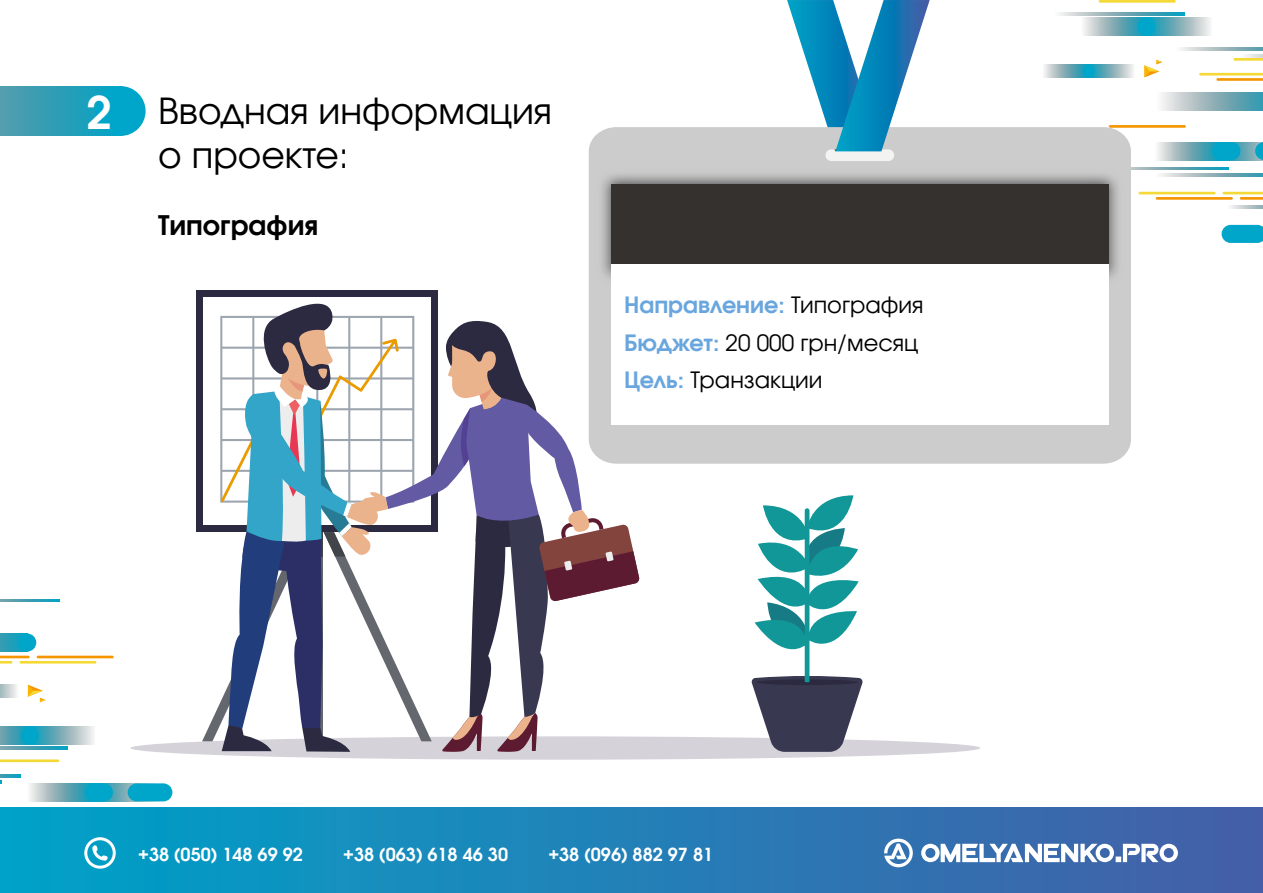
<style>
.page{position:relative;width:1263px;height:893px;background:#fff}
.page>*{position:absolute;margin:0;border:0;box-sizing:border-box;transform-origin:0 0}
.t1{font:700 45px "Evolventa";color:#fff}
.t2{font:36px/43.2px "Evolventa";color:#000}
.t3{font:700 27px "Evolventa";color:#000}
.t4{font:22.5px/37.5px "Evolventa";color:#000}
.t5{font:700 18px "Evolventa";color:#fff}
.s1{font-weight:700;color:#69a6de}
</style>
<div class="page">
<svg style="left:0;top:656px;width:30px;height:8px"></svg>
<hr style="left:19px;top:661px;width:77px;height:3px;background:#f5d936">
<hr style="left:37px;top:656px;width:77px;height:2px;background:#f59600">
<img style="left:0;top:633px;width:24px;height:19px">
<div style="left:18px;top:633px;width:18px;height:19px;background:#00a6c9;border-radius:50%"></div>
<img style="left:30px;top:783px;width:104px;height:18px">
<div style="left:85px;top:783px;width:28px;height:18px;background:#00a6c9;border-radius:9px"></div>
<div style="left:128px;top:783px;width:44px;height:18px;background:#00a6c9;border-radius:9px"></div>
<img style="left:0;top:775px;width:20px;height:3px">
<svg style="left:28px;top:685px;width:18px;height:17px"></svg>
<img style="left:0;top:726px;width:94px;height:19px">
<div style="left:21px;top:726px;width:18px;height:19px;background:#00a6c9;border-radius:50%"></div>
<img style="left:0;top:746px;width:68px;height:3px">
<svg style="left:0;top:759px;width:59px;height:3px"></svg>
<img style="left:0;top:599px;width:59px;height:3px">
<div style="left:0;top:808px;width:1263px;height:85px;background:linear-gradient(to right,#00a3c8,#465ea7)"></div>
<img style="left:0;top:86px;width:116px;height:50px">
<div style="left:96px;top:86px;width:50px;height:50px;background:#00a6c9;border-radius:50%"></div>
<img style="left:1157px;top:142px;width:98px;height:18px">
<div style="left:1212px;top:142px;width:28px;height:18px;background:#00a6c9;border-radius:9px"></div>
<svg style="left:1255px;top:142px;width:8px;height:18px"></svg>
<svg style="left:1221px;top:225px;width:42px;height:18px"></svg>
<img style="left:1161px;top:173px;width:102px;height:3px">
<img style="left:1130px;top:167px;width:99px;height:3px">
<hr style="left:1138px;top:192px;width:77px;height:2px;background:#f5d936">
<hr style="left:1156px;top:197px;width:77px;height:3px;background:#f59600">
<svg style="left:1222px;top:192px;width:41px;height:8px"></svg>
<img style="left:1044px;top:65px;width:89px;height:13px">
<div style="left:1082px;top:65px;width:13px;height:13px;background:#00a6c9;border-radius:50%"></div>
<svg style="left:1144px;top:60px;width:18px;height:17px"></svg>
<img style="left:1084px;top:18px;width:126px;height:18px">
<div style="left:1137px;top:18px;width:18px;height:18px;background:#00a6c9;border-radius:50%"></div>
<img style="left:1060px;top:13px;width:124px;height:3px">
<svg style="left:1233px;top:58px;width:30px;height:3px"></svg>
<hr style="left:1099px;top:0;width:77px;height:3px;background:#f5d936">
<img style="left:1181px;top:48px;width:82px;height:2px">
<svg style="left:1199px;top:73px;width:64px;height:8px"></svg>
<hr style="left:1109px;top:125px;width:77px;height:3px;background:#f59600">
<img style="left:1162px;top:92px;width:101px;height:18px">
<svg style="left:921px;top:844px;width:257px;height:18px"></svg>
<svg style="left:884px;top:839px;width:29px;height:28px"></svg>
<svg style="left:92px;top:845px;width:16px;height:16px"></svg>
<div style="left:84px;top:837px;width:32px;height:32px;border:3px solid #fff;border-radius:50%"></div>
<img style="left:787px;top:0;width:48px;height:127px">
<div style="left:589px;top:127px;width:541px;height:337px;background:#cdcccc"></div>
<img style="left:835px;top:0;width:95px;height:151px">
<svg style="left:825px;top:149px;width:69px;height:12px"></svg>
<img style="left:593px;top:166px;width:534px;height:122px">
<div style="left:611px;top:184px;width:497px;height:241px;background:#fff"></div>
<div style="left:611px;top:184px;width:497px;height:80px;background:#34312f"></div>
<div style="left:130px;top:736px;width:850px;height:24px;background:#d5d3d9;border-radius:50%"></div>
<div style="left:196px;top:290px;width:242px;height:242px;background:#2c2a40"></div>
<svg style="left:751px;top:495px;width:112px;height:257px"></svg>
<svg style="left:202px;top:292px;width:438px;height:460px"></svg>
<h1 class="t1" style="left:86px;top:84px;width:27px">2</h1>
<h2 class="t2" style="left:158px;top:90px;width:395px">Вводная информация о проекте:</h2>
<p class="t3" style="left:158px;top:208px;width:161px">Типография</p>
<p class="t4" style="left:624px;top:286px;width:301px"><span class="s1">Направление:</span> Типография<br><span class="s1">Бюджет:</span> 20 000 грн/месяц<br><span class="s1">Цель:</span> Транзакции</p>
<p class="t5" style="left:138px;top:843px;width:166px">+38 (050) 148 69 92</p>
<p class="t5" style="left:343px;top:843px;width:166px">+38 (063) 618 46 30</p>
<p class="t5" style="left:548px;top:843px;width:166px">+38 (096) 882 97 81</p>
</div>
